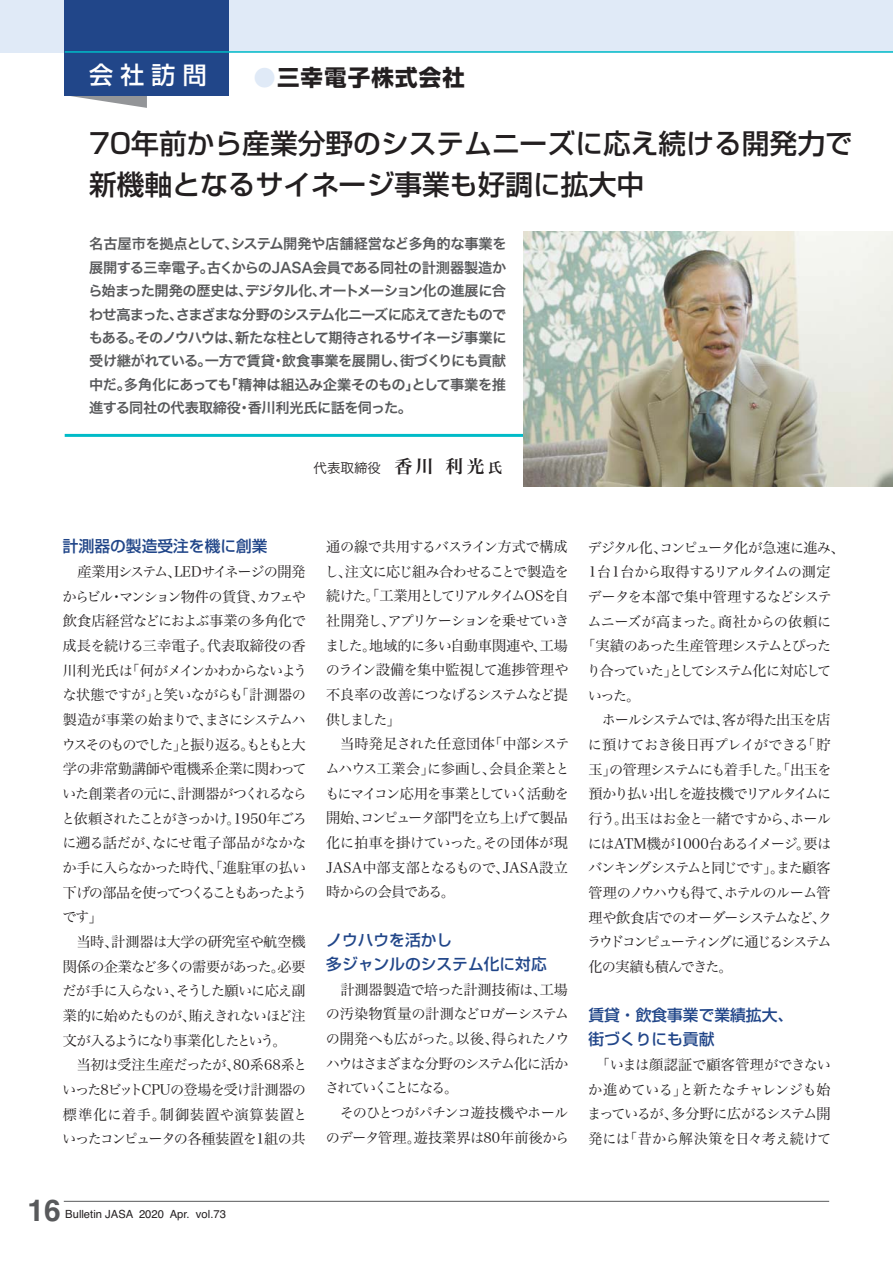
<style>
.page{position:relative;width:893px;height:1263px;background:#fff}
.page>*{position:absolute;margin:0;border:0;box-sizing:border-box;transform-origin:0 0}
.t1{font:700 30px "Helvetica";color:#58595b}
.t2{font:27.75px/41.2px "Shin Go Medium 83 pv RKSJ H";color:#231f20}
.t3{font:24px "Shin Go Medium 83 pv RKSJ H";color:#fff}
.t4{font:22.5px "Shin Go Bold 83 pv RKSJ H";letter-spacing:.05em;color:#231f20}
.t5{font:15.75px/24.3px "Shin Go Medium 83 pv RKSJ H";color:#214689}
.t6{font:14.25px/24.6px "Hira Min Pro W3 90 pv RKSJ H";letter-spacing:-.06em;color:#231f20}
.t7{font:14.25px/23.4px "Hira Kaku Pro W6 90 pv RKSJ H";letter-spacing:-.035em;color:#58595b;text-align:justify}
.t8{font:14.25px/24.6px "Hira Min Pro W3 90 pv RKSJ H";letter-spacing:-.03em;color:#231f20;text-align:center}
.t9{font:14.25px "Hira Min Pro W3 90 pv RKSJ H";letter-spacing:-.035em;color:#231f20}
.t10{font:14.25px "Hira Min Pro W3 90 pv RKSJ H";letter-spacing:-.11em;color:#231f20}
.t11{font:14.25px "Hira Min Pro W3 90 pv RKSJ H";letter-spacing:-.105em;color:#231f20}
.t12{font:14.25px "Hira Min Pro W3 90 pv RKSJ H";letter-spacing:-.12em;color:#231f20}
.t13{font:14.25px "Hira Min Pro W3 90 pv RKSJ H";letter-spacing:-.145em;color:#231f20}
.t14{font:14.25px "Hira Min Pro W3 90 pv RKSJ H";letter-spacing:-.095em;color:#231f20}
.t15{font:14.25px "Hira Min Pro W3 90 pv RKSJ H";letter-spacing:-.025em;color:#231f20}
.t16{font:14.25px "Hira Min Pro W3 90 pv RKSJ H";letter-spacing:-.1em;color:#231f20}
.t17{font:13.5px "Hira Kaku Pro W3 90 pv RKSJ H";color:#231f20}
.t18{font:11.25px "Helvetica";color:#231f20}
.s1{color:#e0eaf7}
.s2{font-family:"Hira Min Pro W6 90 pv RKSJ H";font-size:18px}
.s3{font-family:"Hira Min Pro W6 90 pv RKSJ H";font-size:14.4px}
</style>
<div class="page">
<hr style="left:64px;top:1201px;width:765px;height:1px;background:#58595b">
<hr style="left:65px;top:434px;width:827px;height:3px;background:#00bbc8">
<img style="left:523px;top:231px;width:370px;height:255px">
<svg style="left:65px;top:95px;width:82px;height:13px"></svg>
<div style="left:0;top:0;width:893px;height:52px;background:#e0eaf7"></div>
<div style="left:65px;top:0;width:164px;height:95px;background:#214689"></div>
<hr style="left:65px;top:51px;width:828px;height:2px;background:#00bbc8">
<h3 class="t3" style="left:89px;top:66px;width:119px">会社訪問</h3>
<h3 class="t4" style="left:253px;top:69px;width:213px"><span class="s1">●</span>三幸電子株式会社</h3>
<h2 class="t2" style="left:89px;top:127px;width:765px">70年前から産業分野のシステムニーズに応え続ける開発力で新機軸となるサイネージ事業も好調に拡大中</h2>
<p class="t7" style="left:88px;top:234px;width:420px">名古屋市を拠点として、システム開発や店舗経営など多角的な事業を展開する三幸電子。古くからのJASA会員である同社の計測器製造から始まった開発の歴史は、デジタル化、オートメーション化の進展に合わせ高まった、さまざまな分野のシステム化ニーズに応えてきたものでもある。そのノウハウは、新たな柱として期待されるサイネージ事業に受け継がれている。一方で賃貸・飲食事業を展開し、街づくりにも貢献中だ。多角化にあっても「精神は組込み企業そのもの」として事業を推進する同社の代表取締役・香川利光氏に話を伺った。</p>
<p class="t17" style="left:314px;top:463px;width:190px">代表取締役　<span class="s2">香川 利光</span><span class="s3">氏</span></p>
<p class="t5" style="left:63px;top:536px;width:206px">計測器の製造受注を機に創業</p>
<p class="t6" style="left:61px;top:561px;width:248px">　産業用システム、LEDサイネージの開発からビル・マンション物件の賃貸、カフェや飲食店経営などにおよぶ事業の多角化で成長を続ける三幸電子。代表取締役の香川利光氏は「何がメインかわからないような状態ですが」と笑いながらも「計測器の製造が事業の始まりで、まさにシステムハウスそのものでした」と振り返る。もともと大学の非常勤講師や電機系企業に関わっていた創業者の元に、計測器がつくれるならと依頼されたことがきっかけ。1950年ごろに遡る話だが、なにせ電子部品がなかなか手に入らなかった時代、「進駐軍の払い下げの部品を使ってつくることもあったようです」<br>　当時、計測器は大学の研究室や航空機関係の企業など多くの需要があった。必要だが手に入らない、そうした願いに応え副業的に始めたものが、賄えきれないほど注文が入るようになり事業化したという。<br>　当初は受注生産だったが、80系68系といった8ビットCPUの登場を受け計測器の標準化に着手。制御装置や演算装置といったコンピュータの各種装置を1組の共</p>
<p class="t6" style="left:325px;top:536px;width:246px">通の線で共用するバスライン方式で構成し、注文に応じ組み合わせることで製造を続けた。「工業用としてリアルタイムOSを自社開発し、アプリケーションを乗せていきました。地域的に多い自動車関連や、工場のライン設備を集中監視して進捗管理や不良率の改善につなげるシステムなど提供しました」<br>　当時発足された任意団体「中部システムハウス工業会」に参画し、会員企業とともにマイコン応用を事業としていく活動を開始、コンピュータ部門を立ち上げて製品化に拍車を掛けていった。その団体が現<br>JASA中部支部となるもので、JASA設立時からの会員である。</p>
<p class="t5" style="left:326px;top:930px;width:222px">ノウハウを活かし<br>多ジャンルのシステム化に対応</p>
<p class="t6" style="left:325px;top:979px;width:246px">　計測器製造で培った計測技術は、工場の汚染物質量の計測などロガーシステムの開発へも広がった。以後、得られたノウハウはさまざまな分野のシステム化に活かされていくことになる。<br>　そのひとつがパチンコ遊技機やホールのデータ管理。遊技業界は80年前後から</p>
<p class="t6" style="left:588px;top:537px;width:258px">デジタル化、コンピュータ化が急速に進み、</p>
<p class="t6" style="left:588px;top:562px;width:244px">1台1台から取得するリアルタイムの測定</p>
<p class="t9" style="left:588px;top:591px;width:246px">データを本部で集中管理するなどシステ</p>
<p class="t8" style="left:587px;top:611px;width:245px">ムニーズが高まった。商社からの依頼に</p>
<p class="t14" style="left:581px;top:641px;width:252px">「実績のあった生産管理システムとぴった</p>
<p class="t10" style="left:587px;top:665px;width:246px">り合っていた」としてシステム化に対応して</p>
<p class="t6" style="left:588px;top:685px;width:54px">いった。</p>
<p class="t6" style="left:588px;top:710px;width:244px">　ホールシステムでは、客が得た出玉を店</p>
<p class="t15" style="left:588px;top:739px;width:244px">に預けておき後日再プレイができる「貯</p>
<p class="t11" style="left:588px;top:764px;width:245px">玉」の管理システムにも着手した。「出玉を</p>
<p class="t10" style="left:588px;top:789px;width:245px">預かり払い出しを遊技機でリアルタイムに</p>
<p class="t6" style="left:588px;top:808px;width:244px">行う。出玉はお金と一緒ですから、ホール</p>
<p class="t9" style="left:588px;top:838px;width:245px">にはATM機が1000台あるイメージ。要は</p>
<p class="t12" style="left:588px;top:863px;width:244px">バンキングシステムと同じです」。また顧客</p>
<p class="t6" style="left:588px;top:882px;width:244px">管理のノウハウも得て、ホテルのルーム管</p>
<p class="t6" style="left:588px;top:907px;width:245px">理や飲食店でのオーダーシステムなど、ク</p>
<p class="t13" style="left:587px;top:937px;width:246px">ラウドコンピューティングに通じるシステム</p>
<p class="t16" style="left:588px;top:961px;width:146px">化の実績も積んできた。</p>
<p class="t5" style="left:588px;top:1005px;width:206px">賃貸・飲食事業で業績拡大、街づくりにも貢献</p>
<p class="t8" style="left:587px;top:1054px;width:246px">「いまは顔認証で顧客管理ができないか進めている」と新たなチャレンジも始まっているが、多分野に広がるシステム開発には「昔から解決策を日々考え続けて</p>
<h1 class="t1" style="left:27px;top:1199px;width:35px">16</h1>
<p class="t18" style="left:65px;top:1210px;width:162px">Bulletin JASA 2020 Apr. vol.73</p>
</div>
